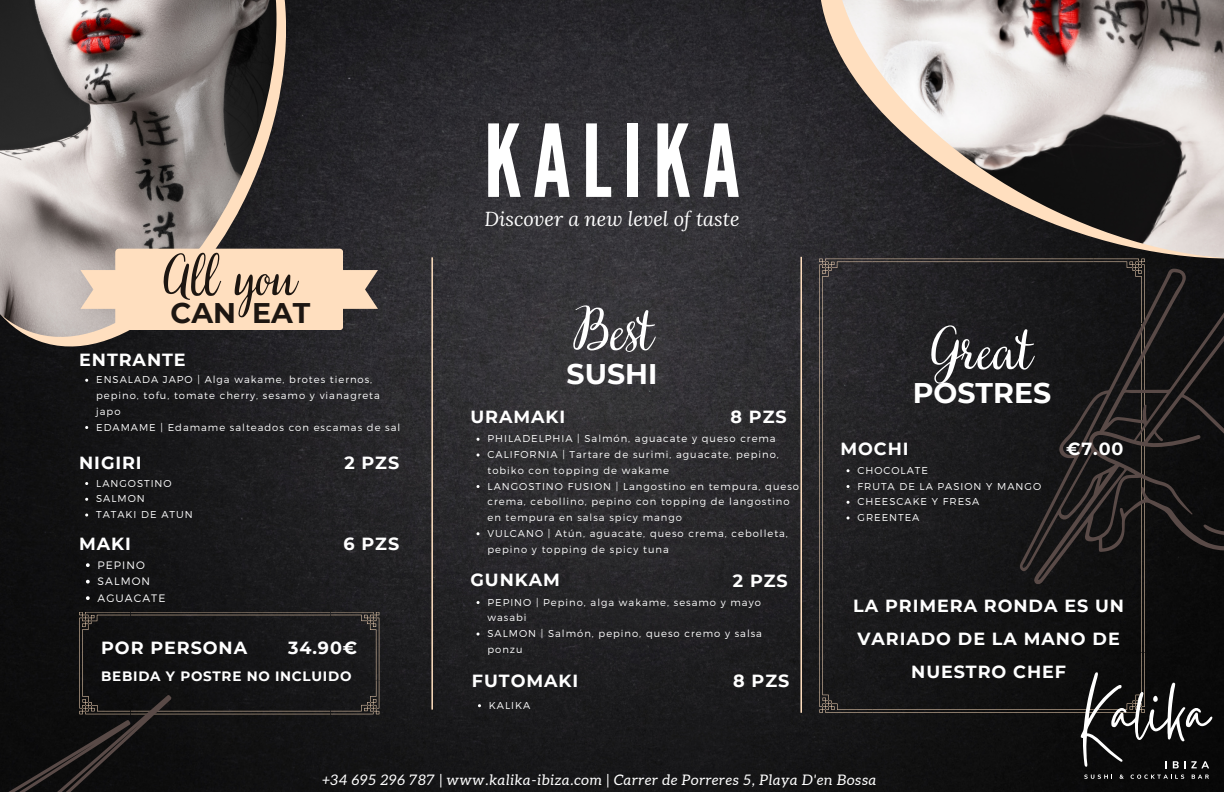
<style>
.page{position:relative;width:1224px;height:792px;background:#fff}
.page>*{position:absolute;margin:0;border:0;box-sizing:border-box;transform-origin:0 0}
.t1{font:100px "League Gothic";letter-spacing:.115em;color:#fff}
.t2{font:55px "Very Berry Pro";color:#fff}
.t3{font:53px "Very Berry Pro";color:#1d1611}
.t4{font:700 28.4px "Montserrat";color:#fff}
.t5{font:700 28.4px "Montserrat";color:#1d1611}
.t6{font:italic 20px "Lora";color:#fff}
.t7{font:700 17.6px/33px "Montserrat";letter-spacing:.055em;color:#fff;text-align:center}
.t8{font:italic 14.5px "Aleo";letter-spacing:.055em;color:#fff}
.t9{font:700 13.6px "Montserrat";letter-spacing:.055em;color:#fff}
.t10{font:300 10.8px "Montserrat";letter-spacing:.1em;color:#fff}
.t11{font:300 10px/15.8px "Montserrat";letter-spacing:.1em;color:#fff}
</style>
<div class="page">
<img style="left:0;top:0;width:1224px;height:792px">
<svg style="left:819px;top:278px;width:326px;height:435px;background:#1c1c1e"></svg>
<svg style="left:0;top:0;width:286px;height:347px;background:#554d47"></svg>
<img style="left:0;top:0;width:276px;height:337px">
<svg style="left:80px;top:249px;width:298px;height:81px;background:#ebceb3"></svg>
<img style="left:808px;top:0;width:416px;height:278px">
<hr style="left:431px;top:257px;width:2px;height:453px;background:#ffdfbf">
<hr style="left:800px;top:257px;width:2px;height:456px;background:#ffdfbf">
<svg style="left:1020px;top:269px;width:204px;height:315px;background:#1b1919"></svg>
<svg style="left:1203px;top:524px;width:21px;height:12px"></svg>
<svg style="left:0;top:612px;width:379px;height:180px;background:#151415"></svg>
<svg style="left:1084px;top:775px;width:28px;height:4px"></svg>
<svg style="left:1120px;top:775px;width:4px;height:4px"></svg>
<svg style="left:1131px;top:775px;width:53px;height:4px"></svg>
<svg style="left:1192px;top:775px;width:17px;height:4px"></svg>
<svg style="left:1081px;top:672px;width:132px;height:96px;background:#2f2f2f"></svg>
<svg style="left:86px;top:563px;width:4px;height:4px"></svg>
<svg style="left:86px;top:580px;width:4px;height:4px"></svg>
<svg style="left:86px;top:596px;width:4px;height:4px"></svg>
<p class="t1" style="left:484px;top:103px;width:257px">KALIKA</p>
<p class="t6" style="left:484px;top:205px;width:257px">Discover a new level of taste</p>
<p class="t3" style="left:162px;top:241px;width:136px">All you</p>
<p class="t5" style="left:171px;top:296px;width:141px">CAN EAT</p>
<p class="t2" style="left:571px;top:294px;width:84px">Best</p>
<p class="t7" style="left:79px;top:343px;width:108px">ENTRANTE</p>
<p class="t4" style="left:567px;top:357px;width:92px">SUSHI</p>
<p class="t11" style="left:96px;top:371px;width:285px">ENSALADA JAPO | Alga wakame, brotes tiernos, pepino, tofu, tomate cherry, sesamo y vianagreta japo</p>
<p class="t11" style="left:96px;top:419px;width:306px">EDAMAME | Edamame salteados con escamas de sal</p>
<p class="t7" style="left:731px;top:400px;width:58px">8 PZS</p>
<p class="t7" style="left:471px;top:400px;width:96px">URAMAKI</p>
<p class="t11" style="left:488px;top:430px;width:290px">PHILADELPHIA | Salmón, aguacate y queso crema</p>
<p class="t11" style="left:488px;top:446px;width:293px">CALIFORNIA | Tartare de surimi, aguacate, pepino, tobiko con topping de wakame</p>
<p class="t11" style="left:488px;top:478px;width:313px">LANGOSTINO FUSION | Langostino en tempura, queso crema, cebollino, pepino con topping de langostino en tempura en salsa spicy mango</p>
<p class="t11" style="left:488px;top:525px;width:302px">VULCANO | Atún, aguacate, queso crema, cebolleta, pepino y topping de spicy tuna</p>
<p class="t7" style="left:471px;top:563px;width:91px">GUNKAM</p>
<p class="t11" style="left:488px;top:594px;width:275px">PEPINO | Pepino, alga wakame, sesamo y mayo wasabi</p>
<p class="t11" style="left:488px;top:625px;width:276px">SALMON | Salmón, pepino, queso cremo y salsa ponzu</p>
<p class="t7" style="left:79px;top:446px;width:64px">NIGIRI</p>
<p class="t11" style="left:96px;top:475px;width:77px">LANGOSTINO</p>
<p class="t11" style="left:96px;top:490px;width:50px">SALMON</p>
<p class="t11" style="left:96px;top:506px;width:98px">TATAKI DE ATUN</p>
<p class="t7" style="left:79px;top:527px;width:53px">MAKI</p>
<p class="t10" style="left:98px;top:558px;width:49px">PEPINO</p>
<p class="t10" style="left:98px;top:574px;width:54px">SALMON</p>
<p class="t10" style="left:98px;top:591px;width:69px">AGUACATE</p>
<p class="t7" style="left:344px;top:446px;width:56px">2 PZS</p>
<p class="t7" style="left:344px;top:527px;width:57px">6 PZS</p>
<p class="t7" style="left:733px;top:564px;width:56px">2 PZS</p>
<p class="t7" style="left:101px;top:631px;width:148px">POR PERSONA</p>
<p class="t7" style="left:288px;top:631px;width:71px">34.90€</p>
<p class="t9" style="left:101px;top:668px;width:252px">BEBIDA Y POSTRE NO INCLUIDO</p>
<p class="t7" style="left:472px;top:664px;width:108px">FUTOMAKI</p>
<p class="t11" style="left:489px;top:697px;width:43px">KALIKA</p>
<p class="t7" style="left:733px;top:664px;width:58px">8 PZS</p>
<p class="t2" style="left:932px;top:313px;width:102px">Great</p>
<p class="t4" style="left:913px;top:376px;width:140px">POSTRES</p>
<p class="t7" style="left:841px;top:432px;width:70px">MOCHI</p>
<p class="t11" style="left:858px;top:462px;width:72px">CHOCOLATE</p>
<p class="t11" style="left:858px;top:478px;width:185px">FRUTA DE LA PASION Y MANGO</p>
<p class="t11" style="left:858px;top:493px;width:123px">CHEESCAKE Y FRESA</p>
<p class="t11" style="left:858px;top:509px;width:63px">GREENTEA</p>
<p class="t7" style="left:1066px;top:432px;width:59px">€7.00</p>
<p class="t7" style="left:853px;top:589px;width:272px">LA PRIMERA RONDA ES UN<br>VARIADO DE LA MANO DE<br>NUESTRO CHEF</p>
<p class="t8" style="left:323px;top:771px;width:555px">+34 695 296 787 | www.kalika-ibiza.com | Carrer de Porreres 5, Playa D'en Bossa</p>
</div>
